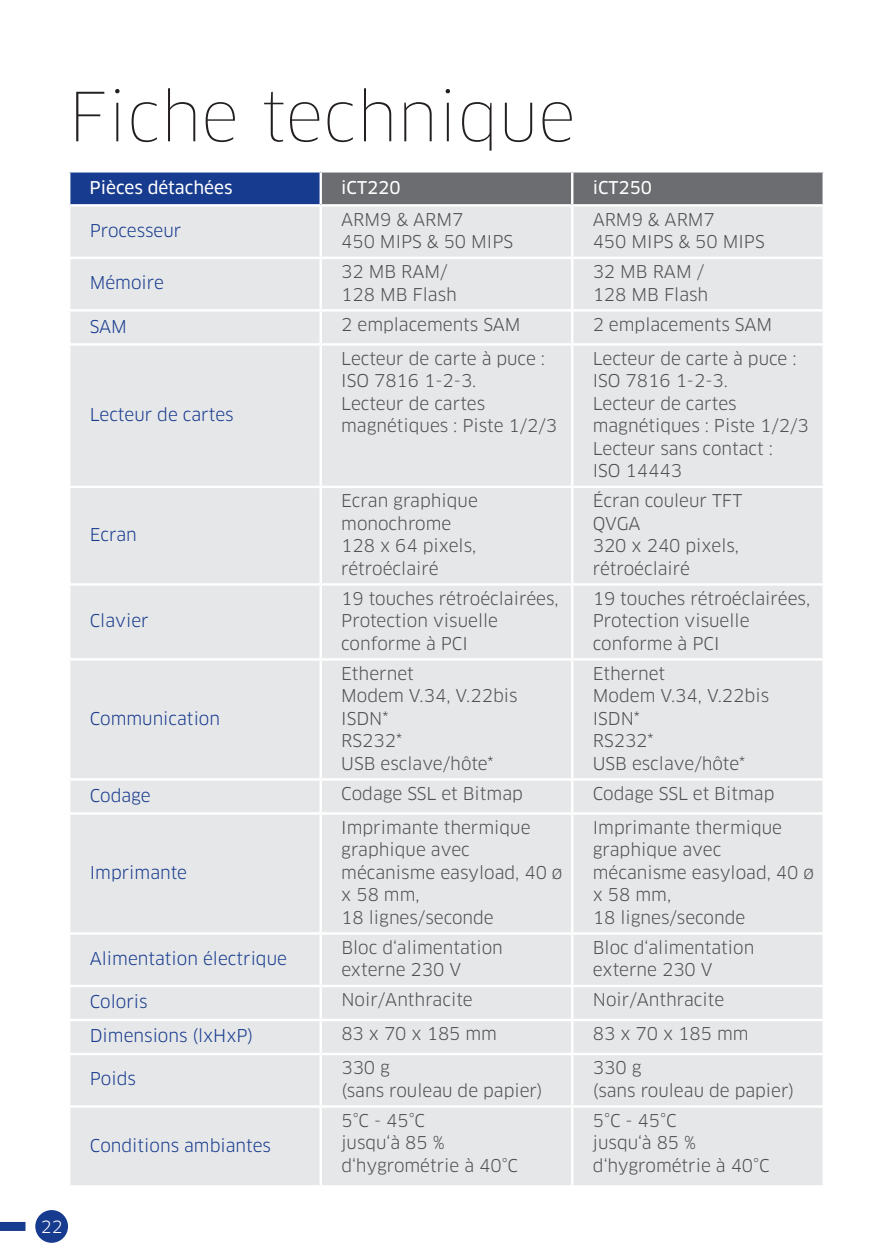
<style>
.page{position:relative;width:893px;height:1259px;background:#fff}
.page>*{position:absolute;margin:0;border:0;box-sizing:border-box;transform-origin:0 0}
.t1{font:100 66px "Clan Pro";color:#231f20}
.t2{font:17.4px/22.5px "Clan Pro";color:#505052}
.t3{font:17.4px "Clan Pro";color:#173b8e}
.t4{font:17.4px "Clan Pro News";color:#fff}
.t5{font:16.5px "Clan Pro";color:#fff}
</style>
<div class="page">
<div style="left:35px;top:1210px;width:33px;height:32px;background:#173b8e;border-radius:50%"></div>
<div style="left:0;top:1222px;width:26px;height:9px;background:#173b8e"></div>
<div style="left:69px;top:171px;width:252px;height:34px;background:#173b8e"></div>
<div style="left:322px;top:172px;width:500px;height:32px;background:#6c6d70"></div>
<div style="left:70px;top:206px;width:752px;height:979px;background:#e6e7e9"></div>
<hr style="left:68px;top:204px;width:253px;height:2px;background:#fff">
<hr style="left:320px;top:206px;width:2px;height:51px;background:#fff">
<hr style="left:571px;top:206px;width:2px;height:51px;background:#fff">
<hr style="left:68px;top:257px;width:253px;height:2px;background:#fff">
<hr style="left:321px;top:257px;width:251px;height:2px;background:#fff">
<hr style="left:320px;top:259px;width:2px;height:50px;background:#fff">
<hr style="left:572px;top:257px;width:253px;height:2px;background:#fff">
<hr style="left:571px;top:259px;width:2px;height:50px;background:#fff">
<hr style="left:68px;top:309px;width:253px;height:2px;background:#fff">
<hr style="left:321px;top:309px;width:251px;height:2px;background:#fff">
<hr style="left:320px;top:311px;width:2px;height:32px;background:#fff">
<hr style="left:572px;top:309px;width:253px;height:2px;background:#fff">
<hr style="left:571px;top:311px;width:2px;height:32px;background:#fff">
<hr style="left:68px;top:343px;width:253px;height:2px;background:#fff">
<hr style="left:321px;top:343px;width:251px;height:2px;background:#fff">
<hr style="left:320px;top:345px;width:2px;height:141px;background:#fff">
<hr style="left:572px;top:343px;width:253px;height:2px;background:#fff">
<hr style="left:571px;top:345px;width:2px;height:141px;background:#fff">
<hr style="left:68px;top:486px;width:253px;height:2px;background:#fff">
<hr style="left:321px;top:486px;width:251px;height:2px;background:#fff">
<hr style="left:320px;top:488px;width:2px;height:95px;background:#fff">
<hr style="left:572px;top:486px;width:253px;height:2px;background:#fff">
<hr style="left:571px;top:488px;width:2px;height:95px;background:#fff">
<hr style="left:68px;top:583px;width:253px;height:2px;background:#fff">
<hr style="left:321px;top:583px;width:251px;height:2px;background:#fff">
<hr style="left:320px;top:585px;width:2px;height:73px;background:#fff">
<hr style="left:572px;top:583px;width:253px;height:2px;background:#fff">
<hr style="left:571px;top:585px;width:2px;height:73px;background:#fff">
<hr style="left:68px;top:658px;width:253px;height:2px;background:#fff">
<hr style="left:321px;top:658px;width:251px;height:2px;background:#fff">
<hr style="left:320px;top:660px;width:2px;height:118px;background:#fff">
<hr style="left:572px;top:658px;width:253px;height:2px;background:#fff">
<hr style="left:571px;top:660px;width:2px;height:118px;background:#fff">
<hr style="left:68px;top:778px;width:253px;height:2px;background:#fff">
<hr style="left:321px;top:778px;width:251px;height:2px;background:#fff">
<hr style="left:320px;top:780px;width:2px;height:32px;background:#fff">
<hr style="left:572px;top:778px;width:253px;height:2px;background:#fff">
<hr style="left:571px;top:780px;width:2px;height:32px;background:#fff">
<hr style="left:68px;top:812px;width:253px;height:2px;background:#fff">
<hr style="left:321px;top:812px;width:251px;height:2px;background:#fff">
<hr style="left:320px;top:814px;width:2px;height:118px;background:#fff">
<hr style="left:572px;top:812px;width:253px;height:2px;background:#fff">
<hr style="left:571px;top:814px;width:2px;height:118px;background:#fff">
<hr style="left:68px;top:932px;width:253px;height:2px;background:#fff">
<hr style="left:321px;top:932px;width:251px;height:2px;background:#fff">
<hr style="left:320px;top:934px;width:2px;height:50px;background:#fff">
<hr style="left:572px;top:932px;width:253px;height:2px;background:#fff">
<hr style="left:571px;top:934px;width:2px;height:50px;background:#fff">
<hr style="left:68px;top:984px;width:253px;height:3px;background:#fff">
<hr style="left:321px;top:984px;width:251px;height:3px;background:#fff">
<hr style="left:320px;top:987px;width:2px;height:31px;background:#fff">
<hr style="left:572px;top:984px;width:253px;height:3px;background:#fff">
<hr style="left:571px;top:987px;width:2px;height:31px;background:#fff">
<hr style="left:68px;top:1018px;width:253px;height:3px;background:#fff">
<hr style="left:321px;top:1018px;width:251px;height:3px;background:#fff">
<hr style="left:320px;top:1021px;width:2px;height:31px;background:#fff">
<hr style="left:572px;top:1018px;width:253px;height:3px;background:#fff">
<hr style="left:571px;top:1021px;width:2px;height:31px;background:#fff">
<hr style="left:68px;top:1052px;width:253px;height:3px;background:#fff">
<hr style="left:321px;top:1052px;width:251px;height:3px;background:#fff">
<hr style="left:320px;top:1055px;width:2px;height:50px;background:#fff">
<hr style="left:572px;top:1052px;width:253px;height:3px;background:#fff">
<hr style="left:571px;top:1055px;width:2px;height:50px;background:#fff">
<hr style="left:68px;top:1105px;width:253px;height:2px;background:#fff">
<hr style="left:321px;top:1105px;width:251px;height:2px;background:#fff">
<hr style="left:320px;top:1107px;width:2px;height:78px;background:#fff">
<hr style="left:572px;top:1105px;width:253px;height:2px;background:#fff">
<hr style="left:571px;top:1107px;width:2px;height:78px;background:#fff">
<hr style="left:571px;top:172px;width:2px;height:32px;background:#fff">
<hr style="left:68px;top:170px;width:253px;height:2px;background:#fff">
<hr style="left:68px;top:172px;width:2px;height:32px;background:#fff">
<hr style="left:320px;top:172px;width:2px;height:32px;background:#fff">
<h1 class="t1" style="left:68px;top:77px;width:509px">Fiche technique</h1>
<p class="t4" style="left:90px;top:177px;width:144px">Pièces détachées</p>
<p class="t4" style="left:341px;top:177px;width:61px">iCT220</p>
<p class="t4" style="left:593px;top:177px;width:61px">iCT250</p>
<p class="t3" style="left:90px;top:220px;width:93px">Processeur</p>
<p class="t2" style="left:341px;top:208px;width:174px">ARM9 &amp; ARM7<br>450 MIPS &amp; 50 MIPS</p>
<p class="t2" style="left:593px;top:208px;width:174px">ARM9 &amp; ARM7<br>450 MIPS &amp; 50 MIPS</p>
<p class="t3" style="left:90px;top:273px;width:76px">Mémoire</p>
<p class="t2" style="left:341px;top:261px;width:117px">32 MB RAM/<br>128 MB Flash</p>
<p class="t2" style="left:593px;top:261px;width:117px">32 MB RAM /<br>128 MB Flash</p>
<p class="t3" style="left:90px;top:316px;width:39px">SAM</p>
<p class="t2" style="left:341px;top:313px;width:181px">2 emplacements SAM</p>
<p class="t2" style="left:593px;top:313px;width:181px">2 emplacements SAM</p>
<p class="t3" style="left:90px;top:404px;width:145px">Lecteur de cartes</p>
<p class="t3" style="left:90px;top:524px;width:49px">Ecran</p>
<p class="t3" style="left:90px;top:610px;width:61px">Clavier</p>
<p class="t3" style="left:90px;top:708px;width:132px">Communication</p>
<p class="t2" style="left:341px;top:347px;width:217px">Lecteur de carte à puce :<br>ISO 7816 1-2-3.<br>Lecteur de cartes magnétiques : Piste 1/2/3</p>
<p class="t2" style="left:593px;top:347px;width:217px">Lecteur de carte à puce :<br>ISO 7816 1-2-3.<br>Lecteur de cartes magnétiques : Piste 1/2/3<br>Lecteur sans contact :<br>ISO 14443</p>
<p class="t2" style="left:341px;top:489px;width:138px">Ecran graphique monochrome<br>128 x 64 pixels, rétroéclairé</p>
<p class="t2" style="left:593px;top:489px;width:151px">Écran couleur TFT<br>QVGA<br>320 x 240 pixels, rétroéclairé</p>
<p class="t2" style="left:341px;top:587px;width:219px">19 touches rétroéclairées,<br>Protection visuelle conforme à PCI</p>
<p class="t2" style="left:593px;top:587px;width:219px">19 touches rétroéclairées,<br>Protection visuelle conforme à PCI</p>
<p class="t2" style="left:341px;top:662px;width:178px">Ethernet<br>Modem V.34, V.22bis<br>ISDN*<br>RS232*<br>USB esclave/hôte*</p>
<p class="t2" style="left:593px;top:662px;width:178px">Ethernet<br>Modem V.34, V.22bis<br>ISDN*<br>RS232*<br>USB esclave/hôte*</p>
<p class="t3" style="left:90px;top:785px;width:63px">Codage</p>
<p class="t2" style="left:341px;top:782px;width:183px">Codage SSL et Bitmap</p>
<p class="t2" style="left:593px;top:782px;width:183px">Codage SSL et Bitmap</p>
<p class="t3" style="left:90px;top:862px;width:99px">Imprimante</p>
<p class="t2" style="left:341px;top:816px;width:223px">Imprimante thermique graphique avec mécanisme easyload, 40 ø x 58 mm,<br>18 lignes/seconde</p>
<p class="t2" style="left:593px;top:816px;width:223px">Imprimante thermique graphique avec mécanisme easyload, 40 ø x 58 mm,<br>18 lignes/seconde</p>
<p class="t3" style="left:90px;top:948px;width:199px">Alimentation électrique</p>
<p class="t2" style="left:341px;top:936px;width:163px">Bloc d‘alimentation externe 230 V</p>
<p class="t2" style="left:593px;top:936px;width:163px">Bloc d‘alimentation externe 230 V</p>
<p class="t3" style="left:90px;top:991px;width:59px">Coloris</p>
<p class="t2" style="left:341px;top:988px;width:133px">Noir/Anthracite</p>
<p class="t2" style="left:593px;top:988px;width:133px">Noir/Anthracite</p>
<p class="t3" style="left:90px;top:1025px;width:165px">Dimensions (lxHxP)</p>
<p class="t2" style="left:341px;top:1022px;width:157px">83 x 70 x 185 mm</p>
<p class="t2" style="left:593px;top:1022px;width:157px">83 x 70 x 185 mm</p>
<p class="t3" style="left:90px;top:1068px;width:48px">Poids</p>
<p class="t2" style="left:341px;top:1056px;width:203px">330 g<br>(sans rouleau de papier)</p>
<p class="t2" style="left:593px;top:1056px;width:203px">330 g<br>(sans rouleau de papier)</p>
<p class="t3" style="left:90px;top:1134px;width:183px">Conditions ambiantes</p>
<p class="t2" style="left:341px;top:1109px;width:178px">5°C - 45°C<br>jusqu‘à 85 % d‘hygrométrie à 40°C</p>
<p class="t2" style="left:593px;top:1109px;width:178px">5°C - 45°C<br>jusqu‘à 85 % d‘hygrométrie à 40°C</p>
<p class="t5" style="left:41px;top:1217px;width:23px">22</p>
</div>
